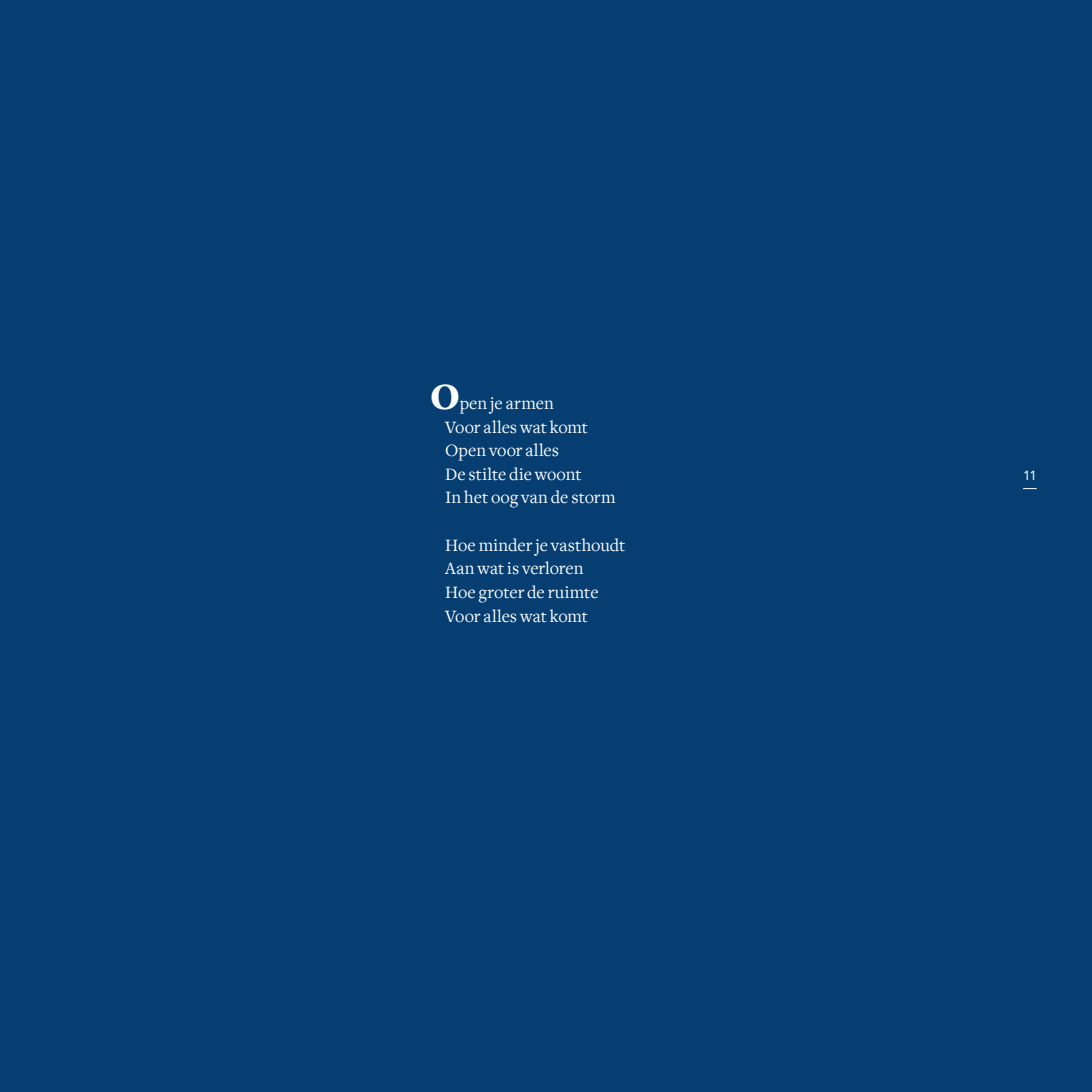
<style>
.page{position:relative;width:1092px;height:1092px;background:#fff}
.page>*{position:absolute;margin:0;border:0;box-sizing:border-box;transform-origin:0 0}
.body{font:18.03px "Freight Text";color:#fff}
.body_eerste_zin{font:18.03px "Freight Text";color:#fff}
.body-2{font:13.12px "Avenir LT Std";color:#fff}
.s1{font-weight:900;font-size:38.5px}
</style>
<div class="page">
<div style="left:0;top:0;width:1091px;height:1091px;background:#063e72"></div>
<svg style="left:1023px;top:488px;width:13px;height:1px"></svg>
<p class="body_eerste_zin" style="left:430px;top:393px;width:125px"><span class="s1">O</span>pen je armen</p>
<p class="body" style="left:445px;top:417px;width:144px">Voor alles wat komt</p>
<p class="body" style="left:445px;top:440px;width:116px">Open voor alles</p>
<p class="body" style="left:445px;top:464px;width:138px">De stilte die woont</p>
<p class="body" style="left:445px;top:487px;width:172px">In het oog van de storm</p>
<p class="body" style="left:445px;top:535px;width:182px">Hoe minder je vasthoudt</p>
<p class="body" style="left:445px;top:558px;width:140px">Aan wat is verloren</p>
<p class="body" style="left:445px;top:582px;width:155px">Hoe groter de ruimte</p>
<p class="body" style="left:445px;top:606px;width:144px">Voor alles wat komt</p>
<p class="body-2" style="left:1023px;top:467px;width:15px">11</p>
</div>
